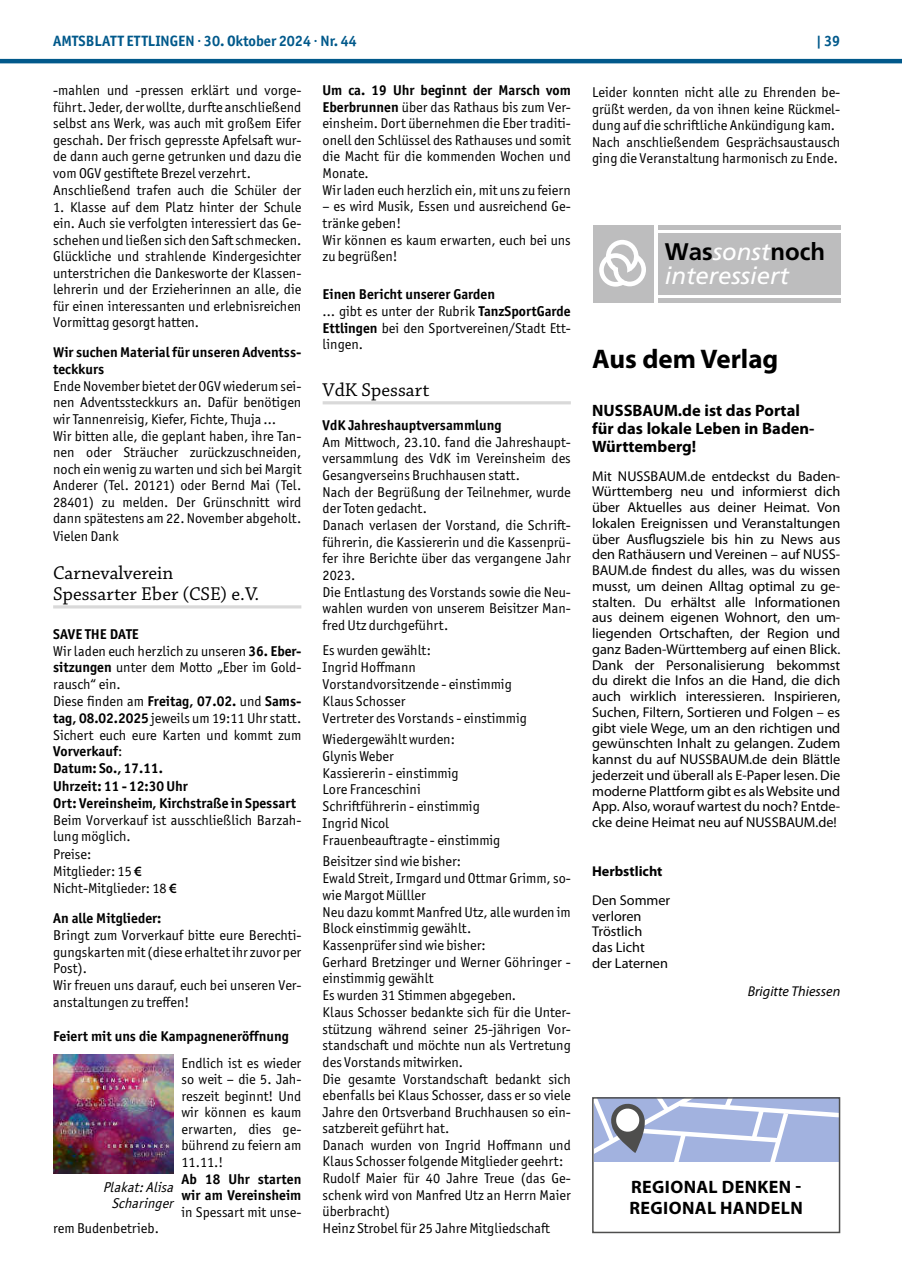
<style>
.page{position:relative;width:902px;height:1280px;background:#fff}
.page>*{position:absolute;margin:0;border:0;box-sizing:border-box;transform-origin:0 0}
.t1{font:700 27px "Myriad Pro";color:#000}
.t2{font:italic 24px/24px "Frutiger";color:#fff}
.t3{font:19.5px/21px "Chaparral Pro";color:#000}
.t4{font:700 18px/21px "Myriad Pro";letter-spacing:.02em;color:#000}
.t5{font:700 16.5px/18px "Myriad Pro";color:#000}
.t6{font:700 15px "Officina Sans ITC Pro";color:#01598b}
.t7{font:14.25px/16.6px "Officina Sans ITC Pro";color:#000}
.t8{font:14.25px/15.8px "Myriad Pro";color:#000;text-align:justify}
.t9{font:700 14.25px/17px "Officina Sans ITC Pro";color:#000}
.t10{font:italic 14.25px/16.5px "Officina Sans ITC Pro";color:#000;text-align:right}
.t11{font:italic 14.25px "Myriad Pro";color:#000}
.t12{font:700 14.25px "Myriad Pro";color:#000}
.s1{font-weight:400}
.s2{font-family:"Myriad Pro";font-weight:600}
.s3{font-weight:700}
.s4{font-weight:700;font-style:normal;color:#000}
</style>
<div class="page">
<hr style="left:0;top:59px;width:901px;height:4px;background:#01598b">
<hr style="left:53px;top:605px;width:248px;height:3px;background:#d9d9d9">
<img style="left:53px;top:1054px;width:120px;height:120px">
<hr style="left:322px;top:401px;width:248px;height:3px;background:#d9d9d9">
<div style="left:657px;top:233px;width:183px;height:62px;background:#bdbdbe"></div>
<div style="left:657px;top:298px;width:183px;height:5px;background:#bdbdbe"></div>
<div style="left:657px;top:225px;width:183px;height:5px;background:#bdbdbe"></div>
<div style="left:593px;top:225px;width:60px;height:78px;background:#bdbdbe"></div>
<svg style="left:599px;top:240px;width:47px;height:47px"></svg>
<svg style="left:595px;top:1100px;width:242px;height:62px"></svg>
<div style="left:592px;top:1097px;width:248px;height:136px;border:2px solid #4e4e4d"></div>
<p class="t6" style="left:53px;top:31px;width:305px">AMTSBLATT ETTLINGEN · 30. Oktober 2024 · Nr. 44</p>
<p class="t6" style="left:816px;top:31px;width:26px">| 39</p>
<p class="t7" style="left:53px;top:82px;width:250px">-mahlen und -pressen erklärt und vorge&shy;führt. Jeder, der wollte, durfte anschließend selbst ans Werk, was auch mit großem Eifer geschah. Der frisch gepresste Apfelsaft wur&shy;de dann auch gerne getrunken und dazu die vom OGV gestiftete Brezel verzehrt.<br>Anschließend trafen auch die Schüler der</p>
<p class="t7" style="left:53px;top:198px;width:250px;text-align:justify">1. Klasse auf dem Platz hinter der Schule ein. Auch sie verfolgten interessiert das Ge&shy;schehen und ließen sich den Saft schmecken.<br>Glückliche und strahlende Kindergesichter unterstrichen die Dankesworte der Klassen&shy;lehrerin und der Erzieherinnen an alle, die für einen interessanten und erlebnisreichen Vormittag gesorgt hatten.</p>
<p class="t9" style="left:53px;top:344px;width:250px;line-height:16.5px">Wir suchen Material für unseren Adventss&shy;teckkurs</p>
<p class="t7" style="left:53px;top:377px;width:250px">Ende November bietet der OGV wiederum sei&shy;nen Adventssteckkurs an. Dafür benötigen wir Tannenreisig, Kiefer, Fichte, Thuja …<br>Wir bitten alle, die geplant haben, ihre Tan&shy;nen oder Sträucher zurückzuschneiden, noch ein wenig zu warten und sich bei Margit Anderer (Tel. 20121) oder Bernd Mai (Tel.<br>28401) zu melden. Der Grünschnitt wird dann spätestens am 22. November abgeholt.<br>Vielen Dank</p>
<h3 class="t3" style="left:53px;top:563px;width:208px">Carnevalverein<br>Spessarter Eber (CSE) e.V.</h3>
<p class="t9" style="left:53px;top:625px;width:250px">SAVE THE DATE<br><span class="s1">Wir laden euch herzlich zu unseren</span> 36. Eber&shy;sitzungen <span class="s1">unter dem Motto „Eber im Gold&shy;rausch“ ein.<br>Diese finden am</span> Freitag, 07.02. <span class="s1">und</span> Sams&shy;tag, 08.02.2025 <span class="s1">jeweils um 19:11 Uhr statt.<br>Sichert euch eure Karten und kommt zum<br></span>Vorverkauf<span class="s1">:<br></span>Datum: So., 17.11.<br>Uhrzeit: 11 - 12:30 Uhr<br>Ort: Vereinsheim, Kirchstraße in Spessart</p>
<p class="t7" style="left:53px;top:811px;width:250px">Beim Vorverkauf ist ausschließlich Barzah&shy;lung möglich.<br>Preise:<br>Mitglieder: 15 <span class="s2">€<br></span>Nicht-Mitglieder: 18 <span class="s2">€</span></p>
<p class="t9" style="left:53px;top:909px;width:110px">An alle Mitglieder:</p>
<p class="t7" style="left:53px;top:927px;width:250px">Bringt zum Vorverkauf bitte eure Berechti&shy;gungskarten mit (diese erhaltet ihr zuvor per Post).<br>Wir freuen uns darauf, euch bei unseren Ver&shy;anstaltungen zu treffen!</p>
<p class="t9" style="left:53px;top:1027px;width:237px">Feiert mit uns die Kampagneneröffnung</p>
<p class="t7" style="left:322px;top:82px;width:250px"><span class="s3">Um ca. 19 Uhr beginnt der Marsch vom Eberbrunnen</span> über das Rathaus bis zum Ver&shy;einsheim. Dort übernehmen die Eber traditi&shy;onell den Schlüssel des Rathauses und somit die Macht für die kommenden Wochen und Monate.<br>Wir laden euch herzlich ein, mit uns zu feiern</p>
<p class="t7" style="left:322px;top:198px;width:250px">– es wird Musik, Essen und ausreichend Ge&shy;tränke geben!<br>Wir können es kaum erwarten, euch bei uns zu begrüßen!</p>
<p class="t7" style="left:322px;top:286px;width:250px"><span class="s3">Einen Bericht unserer Garden<br></span>… gibt es unter der Rubrik <span class="s3">TanzSportGarde<br>Ettlingen</span> bei den Sportvereinen/Stadt Ett&shy;lingen.</p>
<h3 class="t3" style="left:322px;top:380px;width:108px">VdK Spessart</h3>
<p class="t9" style="left:322px;top:417px;width:180px">VdK Jahreshauptversammlung</p>
<p class="t7" style="left:322px;top:434px;width:250px">Am Mittwoch, 23.10. fand die Jahreshaupt&shy;versammlung des VdK im Vereinsheim des Gesangverseins Bruchhausen statt.<br>Nach der Begrüßung der Teilnehmer, wurde der Toten gedacht.<br>Danach verlasen der Vorstand, die Schrift&shy;führerin, die Kassiererin und die Kassenprü&shy;fer ihre Berichte über das vergangene Jahr 2023.<br>Die Entlastung des Vorstands sowie die Neu&shy;wahlen wurden von unserem Beisitzer Man&shy;fred Utz durchgeführt.</p>
<p class="t7" style="left:322px;top:642px;width:206px">Es wurden gewählt:<br>Ingrid Hoffmann<br>Vorstandvorsitzende - einstimmig<br>Klaus Schosser<br>Vertreter des Vorstands - einstimmig</p>
<p class="t7" style="left:322px;top:730px;width:179px">Wiedergewählt wurden:<br>Glynis Weber<br>Kassiererin - einstimmig<br>Lore Franceschini<br>Schriftführerin - einstimmig<br>Ingrid Nicol<br>Frauenbeauftragte - einstimmig</p>
<p class="t7" style="left:322px;top:853px;width:250px">Beisitzer sind wie bisher:<br>Ewald Streit, Irmgard und Ottmar Grimm, so&shy;wie Margot Mülller<br>Neu dazu kommt Manfred Utz, alle wurden im Block einstimmig gewählt.<br>Kassenprüfer sind wie bisher:<br>Gerhard Bretzinger und Werner Göhringer - einstimmig gewählt<br>Es wurden 31 Stimmen abgegeben.<br>Klaus Schosser bedankte sich für die Unter&shy;stützung während seiner 25-jährigen Vor&shy;standschaft und möchte nun als Vertretung des Vorstands mitwirken.<br>Die gesamte Vorstandschaft bedankt sich ebenfalls bei Klaus Schosser, dass er so viele Jahre den Ortsverband Bruchhausen so ein&shy;satzbereit geführt hat.<br>Danach wurden von Ingrid Hoffmann und Klaus Schosser folgende Mitglieder geehrt:<br>Rudolf Maier für 40 Jahre Treue (das Ge&shy;schenk wird von Manfred Utz an Herrn Maier überbracht)<br>Heinz Strobel für 25 Jahre Mitgliedschaft</p>
<p class="t7" style="left:592px;top:84px;width:250px">Leider konnten nicht alle zu Ehrenden be&shy;grüßt werden, da von ihnen keine Rückmel&shy;dung auf die schriftliche Ankündigung kam.<br>Nach anschließendem Gesprächsaustausch ging die Veranstaltung harmonisch zu Ende.</p>
<h2 class="t2" style="left:664px;top:240px;width:162px"><span class="s4">Was</span>sonst<span class="s4">noch </span>interessiert</h2>
<h1 class="t1" style="left:592px;top:342px;width:188px">Aus dem Verlag</h1>
<p class="t5" style="left:592px;top:401px;width:224px">NUSSBAUM.de ist das Portal für das lokale Leben in Baden-<br>Württemberg!</p>
<p class="t8" style="left:592px;top:468px;width:250px">Mit NUSSBAUM.de entdeckst du Baden-Württemberg neu und informierst dich über Aktuelles aus deiner Heimat. Von lokalen Ereignissen und Veranstaltungen über Ausflugsziele bis hin zu News aus den Rathäusern und Vereinen – auf NUSS-BAUM.de findest du alles, was du wissen musst, um deinen Alltag optimal zu ge&shy;stalten. Du erhältst alle Informationen aus deinem eigenen Wohnort, den um&shy;liegenden Ortschaften, der Region und ganz Baden-Württemberg auf einen Blick.<br>Dank der Personalisierung bekommst du direkt die Infos an die Hand, die dich auch wirklich interessieren. Inspirieren, Suchen, Filtern, Sortieren und Folgen – es gibt viele Wege, um an den richtigen und gewünschten Inhalt zu gelangen. Zudem kannst du auf NUSSBAUM.de dein Blättle jederzeit und überall als E-Paper lesen. Die moderne Plattform gibt es als Website und App. Also, worauf wartest du noch? Entde&shy;cke deine Heimat neu auf NUSSBAUM.de!</p>
<p class="t12" style="left:592px;top:862px;width:72px">Herbstlicht</p>
<p class="t8" style="left:592px;top:892px;width:80px;text-align:left">Den Sommer verloren<br>Tröstlich<br>das Licht<br>der Laternen</p>
<p class="t11" style="left:747px;top:983px;width:94px">Brigitte Thiessen</p>
<p class="t7" style="left:181px;top:1054px;width:121px;text-align:justify">Endlich ist es wieder so weit – die 5. Jah&shy;reszeit beginnt! Und wir können es kaum erwarten, dies ge&shy;bührend zu feiern am 11.11.!</p>
<p class="t9" style="left:181px;top:1170px;width:121px;line-height:16.5px">Ab 18 Uhr starten wir am Vereinsheim</p>
<p class="t7" style="left:181px;top:1203px;width:121px">in Spessart mit unse-</p>
<p class="t4" style="left:629px;top:1176px;width:175px">REGIONAL DENKEN -<br>REGIONAL HANDELN</p>
<p class="t10" style="left:103px;top:1179px;width:76px">Plakat:Alisa<br>Scharinger</p>
<p class="t7" style="left:53px;top:1220px;width:107px">rem Budenbetrieb.</p>
</div>
